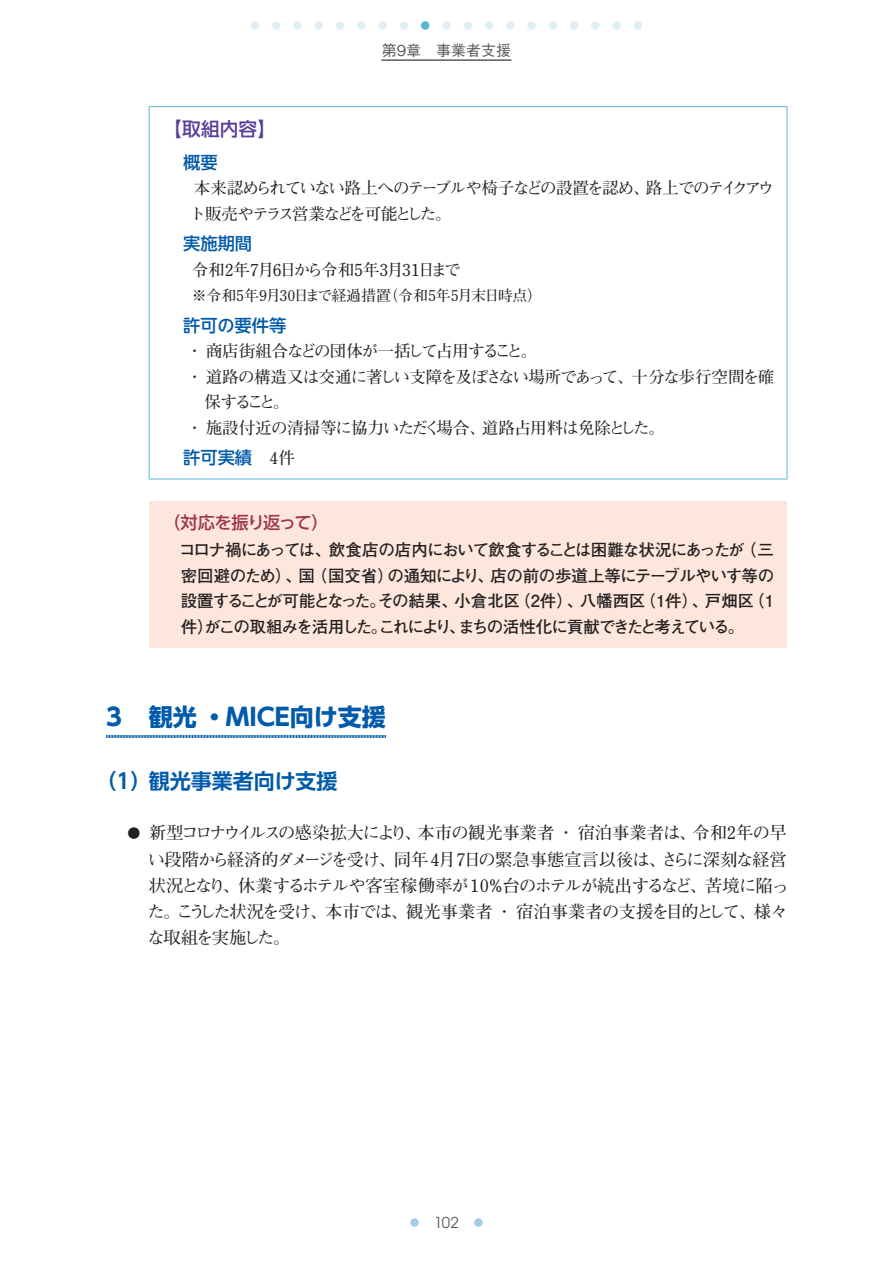
<style>
.page{position:relative;width:893px;height:1263px;background:#fff}
.page>*{position:absolute;margin:0;border:0;box-sizing:border-box;transform-origin:0 0}
.t1{font:700 24px "UD Shin Go Pro";color:#015aaa}
.t2{font:700 21px "UD Shin Go Pro De";color:#015aaa}
.t3{font:500 18.75px "UD Shin Go Pro";color:#573e99}
.t4{font:700 17.25px/26.2px "Futo Min A101 Upr";letter-spacing:-.05em;color:#231f20;text-align:justify}
.t5{font:500 17.25px "UD Shin Go NT Pro";color:#015aaa}
.t6{font:500 17.25px "UD Shin Go Pro";letter-spacing:-.08em;color:#9f364a}
.t7{font:700 16.5px/25.5px "Futo Go B101 Upr";letter-spacing:-.065em;color:#231f20;text-align:justify}
.t8{font:700 16.5px "Futo Min A101 Upr";letter-spacing:-.06em;color:#231f20}
.t9{font:700 16.5px/25.5px "Futo Min A101 Upr";letter-spacing:-.095em;color:#231f20}
.t10{font:700 16.5px "Futo Min A101 Upr";letter-spacing:-.04em;color:#231f20}
.t11{font:500 15px "Gothic BBB Upr";color:#57585a}
.t12{font:15px "Avant Garde";color:#57585a}
.t13{font:700 14.85px "Futo Min A101 Upr";color:#231f20}
.s1{font-family:"Futo Min A101 Upr";font-weight:700;font-size:16.5px;color:#231f20}
.s2{font-size:12.9px}
</style>
<div class="page">
<div style="left:251px;top:21px;width:8px;height:9px;background:#def0f6;border-radius:50%"></div>
<svg style="left:272px;top:21px;width:9px;height:9px"></svg>
<svg style="left:293px;top:21px;width:9px;height:9px"></svg>
<div style="left:315px;top:21px;width:8px;height:9px;background:#def0f6;border-radius:50%"></div>
<div style="left:336px;top:21px;width:8px;height:9px;background:#def0f6;border-radius:50%"></div>
<svg style="left:357px;top:21px;width:9px;height:9px"></svg>
<div style="left:378px;top:21px;width:9px;height:9px;background:#def0f6;border-radius:50%"></div>
<div style="left:400px;top:21px;width:8px;height:9px;background:#def0f6;border-radius:50%"></div>
<svg style="left:442px;top:21px;width:9px;height:9px"></svg>
<div style="left:463px;top:21px;width:9px;height:9px;background:#def0f6;border-radius:50%"></div>
<div style="left:485px;top:21px;width:8px;height:9px;background:#def0f6;border-radius:50%"></div>
<div style="left:506px;top:21px;width:8px;height:9px;background:#def0f6;border-radius:50%"></div>
<svg style="left:527px;top:21px;width:9px;height:9px"></svg>
<div style="left:549px;top:21px;width:8px;height:9px;background:#def0f6;border-radius:50%"></div>
<div style="left:570px;top:21px;width:8px;height:9px;background:#def0f6;border-radius:50%"></div>
<svg style="left:591px;top:21px;width:9px;height:9px"></svg>
<svg style="left:612px;top:21px;width:9px;height:9px"></svg>
<div style="left:634px;top:21px;width:8px;height:9px;background:#def0f6;border-radius:50%"></div>
<div style="left:474px;top:1218px;width:9px;height:9px;background:#9ecfe5;border-radius:50%"></div>
<div style="left:410px;top:1218px;width:9px;height:9px;background:#9ecfe5;border-radius:50%"></div>
<div style="left:421px;top:21px;width:8px;height:9px;background:#59b6d5;border-radius:50%"></div>
<svg style="left:382px;top:59px;width:130px;height:2px"></svg>
<svg style="left:106px;top:735px;width:280px;height:3px"></svg>
<hr style="left:149px;top:107px;width:1px;height:372px;background:#59b6d5">
<hr style="left:787px;top:107px;width:1px;height:372px;background:#59b6d5">
<hr style="left:149px;top:479px;width:638px;height:1px;background:#59b6d5">
<hr style="left:149px;top:106px;width:638px;height:1px;background:#59b6d5">
<div style="left:149px;top:501px;width:638px;height:146px;background:#fde7dc"></div>
<p class="t11" style="left:382px;top:38px;width:131px">第9章　事業者支援</p>
<p class="t3" style="left:163px;top:114px;width:115px">【取組内容】</p>
<p class="t5" style="left:183px;top:148px;width:36px">概要</p>
<p class="t9" style="left:188px;top:175px;width:588px;text-indent:6px">本来認められていない路上へのテーブルや椅子などの設置を認め、路上でのテイクアウト販売やテラス営業などを可能とした。</p>
<p class="t5" style="left:183px;top:230px;width:70px">実施期間</p>
<p class="t8" style="left:192px;top:257px;width:271px">令和2年7月6日から令和5年3月31日まで</p>
<p class="t13" style="left:192px;top:283px;width:352px">※令和5年9月30日まで経過措置（令和5年5月末日時点）</p>
<p class="t5" style="left:183px;top:311px;width:105px">許可の要件等</p>
<p class="t8" style="left:186px;top:338px;width:352px">・商店街組合などの団体が一括して占用すること。</p>
<p class="t8" style="left:186px;top:364px;width:589px">・道路の構造又は交通に著しい支障を及ぼさない場所であって、十分な歩行空間を確</p>
<p class="t8" style="left:204px;top:389px;width:87px">保すること。</p>
<p class="t10" style="left:186px;top:415px;width:480px">・施設付近の清掃等に協力いただく場合、道路占用料は免除とした。</p>
<p class="t5" style="left:183px;top:444px;width:113px">許可実績　<span class="s1">4件</span></p>
<p class="t6" style="left:163px;top:508px;width:167px">（対応を振り返って）</p>
<p class="t7" style="left:179px;top:537px;width:597px">コロナ禍にあっては、飲食店の店内において飲食することは困難な状況にあったが（三密回避のため）、国（ 国交省）の通知により、店の前の歩道上等にテーブルやいす等の設置することが可能となった。その結果、小倉北区（2件）、八幡西区（1件）、戸畑区（1件）がこの取組みを活用した。これにより、まちの活性化に貢献できたと考えている。</p>
<h1 class="t1" style="left:106px;top:697px;width:281px">3 観光 ・MICE向け支援</h1>
<p class="t2" style="left:96px;top:764px;width:243px">（1）観光事業者向け支援</p>
<p class="t4" style="left:148px;top:819px;width:642px;text-indent:-20px"><span class="s2">●</span> 新型コロナウイルスの感染拡大により、本市の観光事業者・宿泊事業者は、令和2年の早い段階から経済的ダメージを受け、同年 4月7日の緊急事態宣言以後は、さらに深刻な経営状況となり、休業するホテルや客室稼働率が 10％台のホテルが続出するなど、苦境に陥った。こうした状況を受け、本市では、観光事業者・宿泊事業者の支援を目的として、様々な取組を実施した。</p>
<p class="t12" style="left:434px;top:1214px;width:26px">102</p>
</div>
